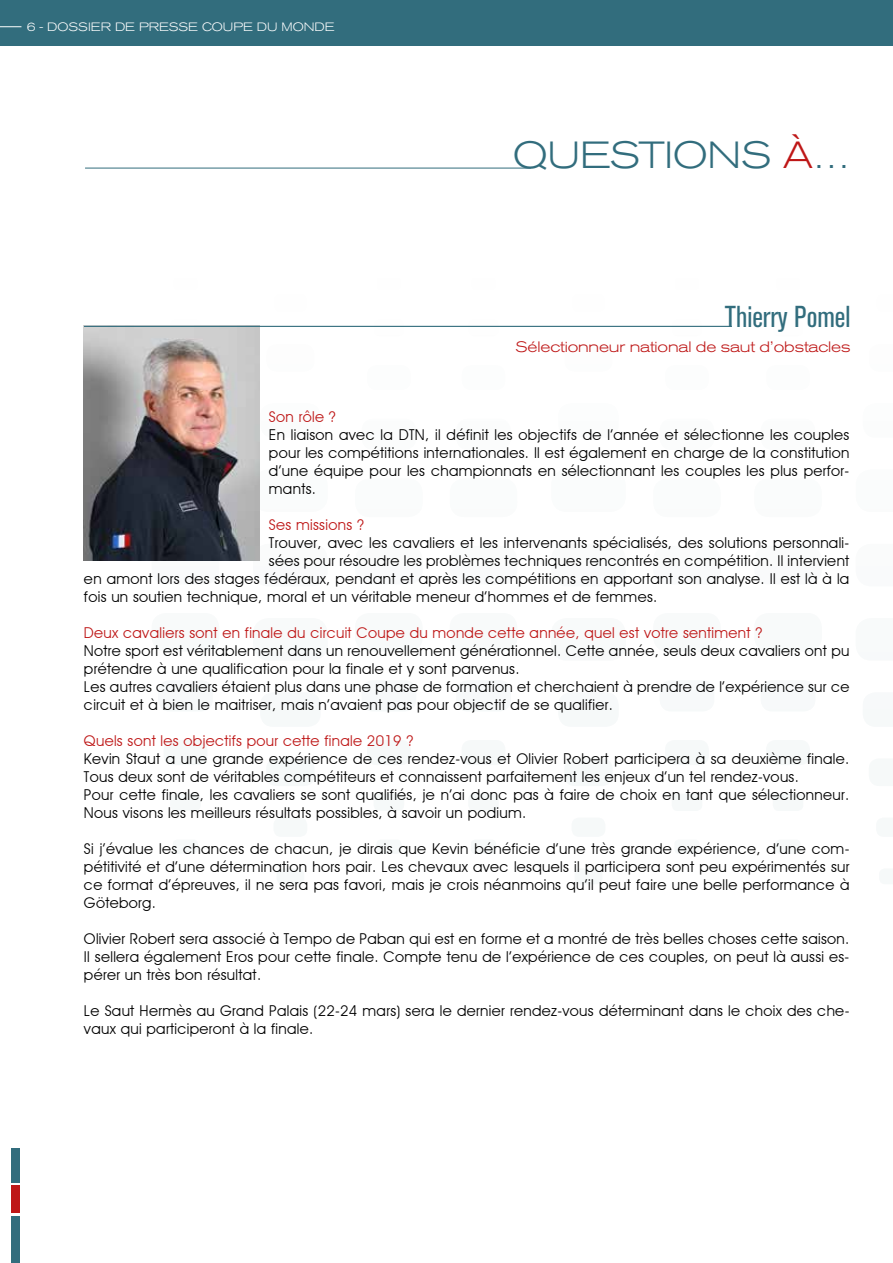
<style>
.page{position:relative;width:893px;height:1263px;background:#fff}
.page>*{position:absolute;margin:0;border:0;box-sizing:border-box;transform-origin:0 0}
.t1{font:300 expanded 37.5px "Akzidenz Grotesk BQ";color:#326d7d}
.t2{font:condensed 30px "Akzidenz Grotesk BQ";color:#326d7d}
.t3{font:15px/18px "Advantage";letter-spacing:.02em;color:#000;text-align:justify}
.t4{font:15px "Advantage";letter-spacing:.02em;color:#be1717}
.t5{font:300 expanded 15px "Akzidenz Grotesk BQ";letter-spacing:-.01em;color:#be1717}
.t6{font:300 expanded 12px "Akzidenz Grotesk BQ";color:#fff}
.s1{color:#be1717}
</style>
<div class="page">
<div style="left:0;top:0;width:893px;height:45px;background:#326d7d"></div>
<div style="left:11px;top:1216px;width:8px;height:47px;background:#326d7d"></div>
<div style="left:11px;top:1185px;width:8px;height:28px;background:#be1717"></div>
<div style="left:11px;top:1148px;width:8px;height:34px;background:#326d7d"></div>
<svg style="left:0;top:26px;width:21px;height:1px"></svg>
<div style="left:551px;top:469px;width:75px;height:43px;background:#fafcfc;border-radius:16px"></div>
<div style="left:253px;top:469px;width:75px;height:43px;background:#fafcfc;border-radius:16px"></div>
<div style="left:754px;top:478px;width:68px;height:39px;background:#fafcfc;border-radius:14px"></div>
<div style="left:450px;top:478px;width:67px;height:39px;background:#fafcfc;border-radius:14px"></div>
<div style="left:653px;top:478px;width:68px;height:39px;background:#fafcfc;border-radius:14px"></div>
<div style="left:355px;top:478px;width:68px;height:39px;background:#fafcfc;border-radius:14px"></div>
<div style="left:551px;top:544px;width:75px;height:42px;background:#fafbfb;border-radius:16px"></div>
<div style="left:253px;top:544px;width:75px;height:42px;background:#fafbfb;border-radius:16px"></div>
<div style="left:754px;top:546px;width:68px;height:38px;background:#fafbfb;border-radius:14px"></div>
<div style="left:450px;top:546px;width:67px;height:38px;background:#fafbfb;border-radius:14px"></div>
<div style="left:152px;top:546px;width:67px;height:38px;background:#f9fafb;border-radius:14px"></div>
<div style="left:653px;top:546px;width:68px;height:38px;background:#fafbfb;border-radius:14px"></div>
<div style="left:355px;top:546px;width:68px;height:38px;background:#fafbfb;border-radius:14px"></div>
<div style="left:551px;top:618px;width:75px;height:43px;background:#f8fafa;border-radius:16px"></div>
<div style="left:253px;top:618px;width:75px;height:43px;background:#f8fafa;border-radius:16px"></div>
<div style="left:754px;top:613px;width:68px;height:39px;background:#f8fafa;border-radius:14px"></div>
<div style="left:450px;top:613px;width:67px;height:39px;background:#f8fafa;border-radius:14px"></div>
<div style="left:152px;top:613px;width:67px;height:39px;background:#f8fafa;border-radius:14px"></div>
<div style="left:653px;top:613px;width:68px;height:39px;background:#f8fafa;border-radius:14px"></div>
<div style="left:355px;top:613px;width:68px;height:39px;background:#f8fafa;border-radius:14px"></div>
<div style="left:558px;top:692px;width:61px;height:35px;background:#f6f9f9;border-radius:13px"></div>
<div style="left:260px;top:692px;width:61px;height:35px;background:#f6f9f9;border-radius:13px"></div>
<div style="left:761px;top:680px;width:54px;height:31px;background:#f7f9fa;border-radius:12px"></div>
<div style="left:456px;top:680px;width:55px;height:31px;background:#f7f9fa;border-radius:12px"></div>
<div style="left:158px;top:680px;width:55px;height:31px;background:#f7f9fa;border-radius:12px"></div>
<div style="left:659px;top:680px;width:55px;height:31px;background:#f7f9fa;border-radius:12px"></div>
<div style="left:361px;top:680px;width:55px;height:31px;background:#f7f9fa;border-radius:12px"></div>
<div style="left:564px;top:758px;width:49px;height:28px;background:#f6f9f9;border-radius:10px"></div>
<div style="left:266px;top:758px;width:49px;height:28px;background:#f6f9f9;border-radius:10px"></div>
<div style="left:766px;top:740px;width:44px;height:25px;background:#f6f9f9;border-radius:9px"></div>
<div style="left:462px;top:740px;width:43px;height:25px;background:#f6f9f9;border-radius:9px"></div>
<div style="left:163px;top:740px;width:44px;height:25px;background:#f6f9f9;border-radius:9px"></div>
<div style="left:665px;top:740px;width:44px;height:25px;background:#f6f9f9;border-radius:9px"></div>
<div style="left:367px;top:740px;width:44px;height:25px;background:#f6f9f9;border-radius:9px"></div>
<div style="left:571px;top:817px;width:34px;height:20px;background:#f6f9f9;border-radius:8px"></div>
<div style="left:273px;top:817px;width:34px;height:20px;background:#f6f9f9;border-radius:8px"></div>
<div style="left:773px;top:793px;width:30px;height:18px;background:#f6f9f9;border-radius:6px"></div>
<div style="left:468px;top:793px;width:31px;height:18px;background:#f6f9f9;border-radius:6px"></div>
<div style="left:170px;top:793px;width:31px;height:18px;background:#f6f9f9;border-radius:6px"></div>
<div style="left:672px;top:793px;width:30px;height:18px;background:#f6f9f9;border-radius:6px"></div>
<div style="left:374px;top:793px;width:30px;height:18px;background:#f6f9f9;border-radius:6px"></div>
<div style="left:574px;top:868px;width:28px;height:16px;background:#f6f9f9;border-radius:6px"></div>
<div style="left:276px;top:868px;width:28px;height:16px;background:#f6f9f9;border-radius:6px"></div>
<div style="left:775px;top:839px;width:26px;height:15px;background:#f6f9f9;border-radius:5px"></div>
<div style="left:471px;top:839px;width:25px;height:15px;background:#f6f9f9;border-radius:5px"></div>
<div style="left:173px;top:839px;width:25px;height:15px;background:#f6f9f9;border-radius:5px"></div>
<div style="left:674px;top:839px;width:26px;height:15px;background:#f6f9f9;border-radius:5px"></div>
<div style="left:376px;top:839px;width:26px;height:15px;background:#f6f9f9;border-radius:5px"></div>
<svg style="left:468px;top:319px;width:31px;height:18px"></svg>
<svg style="left:170px;top:319px;width:31px;height:18px"></svg>
<svg style="left:672px;top:319px;width:30px;height:18px"></svg>
<svg style="left:374px;top:319px;width:30px;height:18px"></svg>
<div style="left:761px;top:419px;width:54px;height:31px;background:#fbfcfc;border-radius:12px"></div>
<div style="left:456px;top:419px;width:55px;height:31px;background:#fbfcfc;border-radius:12px"></div>
<div style="left:659px;top:419px;width:55px;height:31px;background:#fbfcfc;border-radius:12px"></div>
<div style="left:361px;top:419px;width:55px;height:31px;background:#fbfcfc;border-radius:12px"></div>
<hr style="left:85px;top:168px;width:446px;height:1px;background:#326d7d">
<img style="left:84px;top:327px;width:175px;height:234px">
<hr style="left:84px;top:326px;width:648px;height:1px;background:#326d7d">
<p class="t6" style="left:27px;top:20px;width:310px">6 - DOSSIER DE PRESSE COUPE DU MONDE</p>
<h1 class="t1" style="left:513px;top:133px;width:339px">QUESTIONS <span class="s1">À</span>…</h1>
<h2 class="t2" style="left:725px;top:299px;width:127px">Thierry Pomel</h2>
<p class="t5" style="left:516px;top:338px;width:336px">Sélectionneur national de saut d’obstacles</p>
<p class="t4" style="left:269px;top:408px;width:68px">Son rôle ?</p>
<p class="t3" style="left:269px;top:426px;width:582px">En liaison avec la DTN, il définit les objectifs de l’année et sélectionne les couples pour les compétitions internationales. Il est également en charge de la constitution d’une équipe pour les championnats en sélectionnant les couples les plus perfor&shy;mants.</p>
<p class="t4" style="left:269px;top:516px;width:97px">Ses missions ?</p>
<p class="t3" style="left:269px;top:534px;width:582px">Trouver, avec les cavaliers et les intervenants spécialisés, des solutions personnali-</p>
<p class="t3" style="left:269px;top:552px;width:582px">sées pour résoudre les problèmes techniques rencontrés en compétition. Il intervient</p>
<p class="t3" style="left:84px;top:570px;width:767px">en amont lors des stages fédéraux, pendant et après les compétitions en apportant son analyse. Il est là à la</p>
<p class="t3" style="left:84px;top:588px;width:575px">fois un soutien technique, moral et un véritable meneur d’hommes et de femmes.</p>
<p class="t4" style="left:84px;top:624px;width:680px">Deux cavaliers sont en finale du circuit Coupe du monde cette année, quel est votre sentiment ?</p>
<p class="t3" style="left:84px;top:642px;width:767px;text-align:left">Notre sport est véritablement dans un renouvellement générationnel. Cette année, seuls deux cavaliers ont pu prétendre à une qualification pour la finale et y sont parvenus.<br>Les autres cavaliers étaient plus dans une phase de formation et cherchaient à prendre de l’expérience sur ce circuit et à bien le maitriser, mais n’avaient pas pour objectif de se qualifier.</p>
<p class="t4" style="left:84px;top:732px;width:331px">Quels sont les objectifs pour cette finale 2019 ?</p>
<p class="t3" style="left:84px;top:750px;width:767px;text-align:left">Kevin Staut a une grande expérience de ces rendez-vous et Olivier Robert participera à sa deuxième finale.<br>Tous deux sont de véritables compétiteurs et connaissent parfaitement les enjeux d’un tel rendez-vous.<br>Pour cette finale, les cavaliers se sont qualifiés, je n’ai donc pas à faire de choix en tant que sélectionneur.<br>Nous visons les meilleurs résultats possibles, à savoir un podium.</p>
<p class="t3" style="left:84px;top:840px;width:767px">Si j’évalue les chances de chacun, je dirais que Kevin bénéficie d’une très grande expérience, d’une com&shy;pétitivité et d’une détermination hors pair. Les chevaux avec lesquels il participera sont peu expérimentés sur ce format d’épreuves, il ne sera pas favori, mais je crois néanmoins qu’il peut faire une belle performance à Göteborg.</p>
<p class="t3" style="left:84px;top:930px;width:767px">Olivier Robert sera associé à Tempo de Paban qui est en forme et a montré de très belles choses cette saison.<br>Il sellera également Eros pour cette finale. Compte tenu de l’expérience de ces couples, on peut là aussi es&shy;pérer un très bon résultat.</p>
<p class="t3" style="left:84px;top:1002px;width:767px">Le Saut Hermès au Grand Palais (22-24 mars) sera le dernier rendez-vous déterminant dans le choix des che&shy;vaux qui participeront à la finale.</p>
</div>
